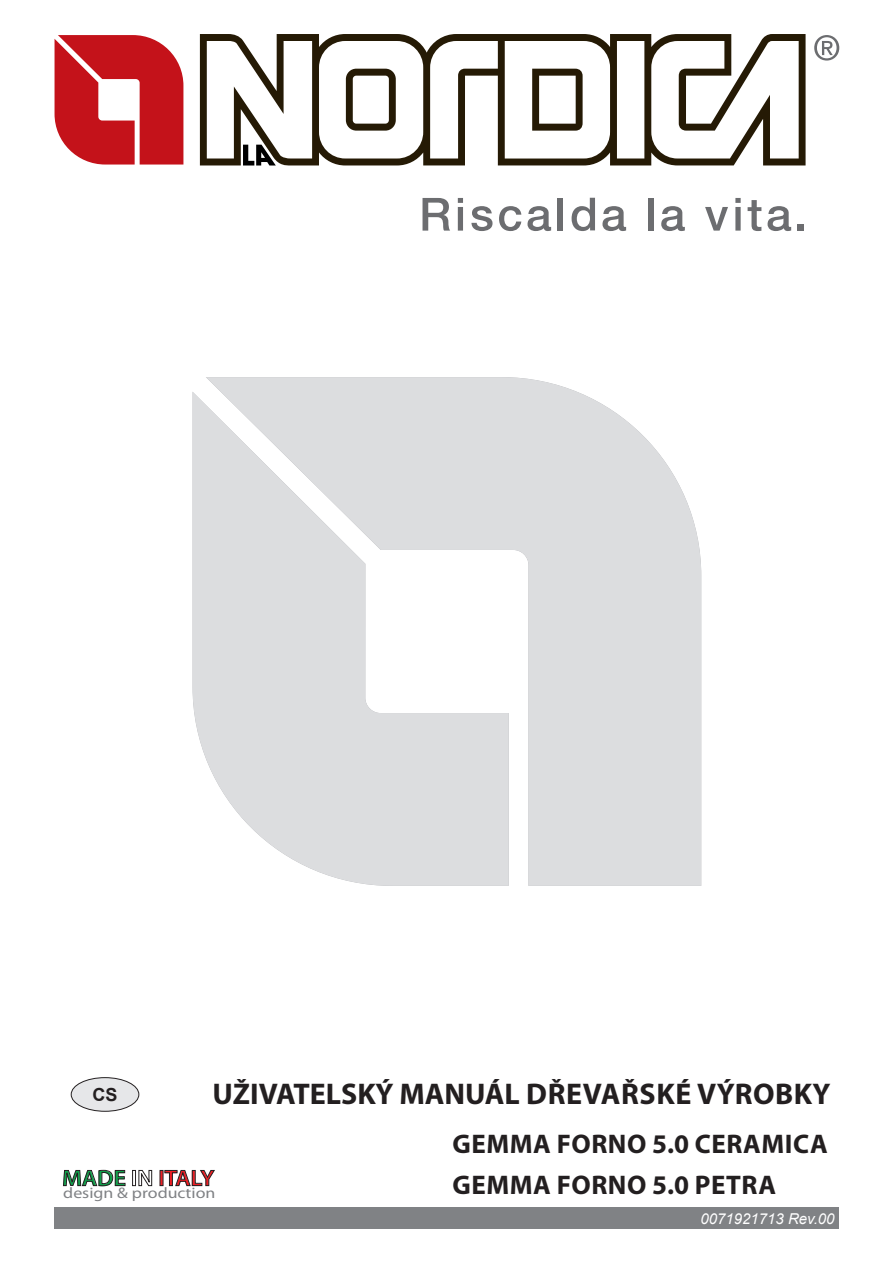
<style>
.page{position:relative;width:893px;height:1263px;background:#fff}
.page>*{position:absolute;margin:0;border:0;box-sizing:border-box;transform-origin:0 0}
.t1{font:700 30px "Myriad Pro";color:#231f20}
.t2{font:700 27px/41px "Myriad Pro";letter-spacing:.02em;color:#231f20}
.t3{font:600 22.5px "Myriad Pro";color:#ee1d23;scale:1.06 1}
.t4{font:700 18px "Arial";color:#231f20}
.t5{font:15.3px "Futura";color:#808285;scale:1.17 1}
.t6{font:italic 15px "Arial";color:#fff}
.s1{color:#0fa14a}
.s2{color:#fff}
</style>
<div class="page">
<svg style="left:63px;top:1170px;width:62px;height:16px"></svg>
<div style="left:132px;top:1170px;width:4px;height:16px;border:1px solid #231f20"></div>
<svg style="left:139px;top:1170px;width:13px;height:16px"></svg>
<svg style="left:165px;top:1170px;width:49px;height:16px"></svg>
<svg style="left:55px;top:35px;width:128px;height:130px"></svg>
<svg style="left:814px;top:35px;width:25px;height:26px"></svg>
<svg style="left:422px;top:198px;width:28px;height:33px"></svg>
<svg style="left:458px;top:198px;width:5px;height:33px"></svg>
<svg style="left:471px;top:206px;width:21px;height:25px"></svg>
<svg style="left:499px;top:206px;width:22px;height:25px"></svg>
<svg style="left:527px;top:206px;width:24px;height:25px"></svg>
<div style="left:557px;top:198px;width:6px;height:33px;background:#6c6d70"></div>
<svg style="left:572px;top:198px;width:23px;height:33px"></svg>
<svg style="left:602px;top:206px;width:24px;height:25px"></svg>
<div style="left:649px;top:198px;width:5px;height:33px;background:#6c6d70"></div>
<svg style="left:661px;top:206px;width:24px;height:25px"></svg>
<svg style="left:705px;top:207px;width:23px;height:24px"></svg>
<svg style="left:735px;top:198px;width:6px;height:33px"></svg>
<svg style="left:748px;top:200px;width:13px;height:31px"></svg>
<svg style="left:768px;top:206px;width:23px;height:25px"></svg>
<div style="left:797px;top:224px;width:7px;height:7px;background:#6c6d70"></div>
<svg style="left:200px;top:34px;width:605px;height:131px"></svg>
<svg style="left:207px;top:41px;width:105px;height:124px"></svg>
<svg style="left:193px;top:377px;width:508px;height:509px;fill:#dcdddf"></svg>
<div style="left:54px;top:1208px;width:785px;height:21px;background:#808285"></div>
<div style="left:71px;top:1077px;width:68px;height:34px;background:#e6e7e9;border-radius:50%"></div>
<div style="left:71px;top:1077px;width:68px;height:34px;border:1px solid #231f20;border-radius:50%"></div>
<p class="t4" style="left:93px;top:1083px;width:27px">CS</p>
<p class="t1" style="left:212px;top:1074px;width:372px">UŽIVATELSKÝ MANUÁL DŘEVA</p>
<p class="t1" style="left:621px;top:1074px;width:211px">ŘSKÉ VÝROBKY</p>
<p class="t3" style="left:62px;top:1164px;width:145px"><span class="s1">MADE</span> <span class="s2">IN</span> ITALY</p>
<p class="t5" style="left:63px;top:1183px;width:132px">design &amp; production</p>
<p class="t2" style="left:452px;top:1122px;width:377px">GEMMA FORNO 5.0 CERAMICA<br>GEMMA FORNO 5.0 PETRA</p>
<p class="t6" style="left:700px;top:1209px;width:135px">0071921713 Rev.00</p>
</div>
